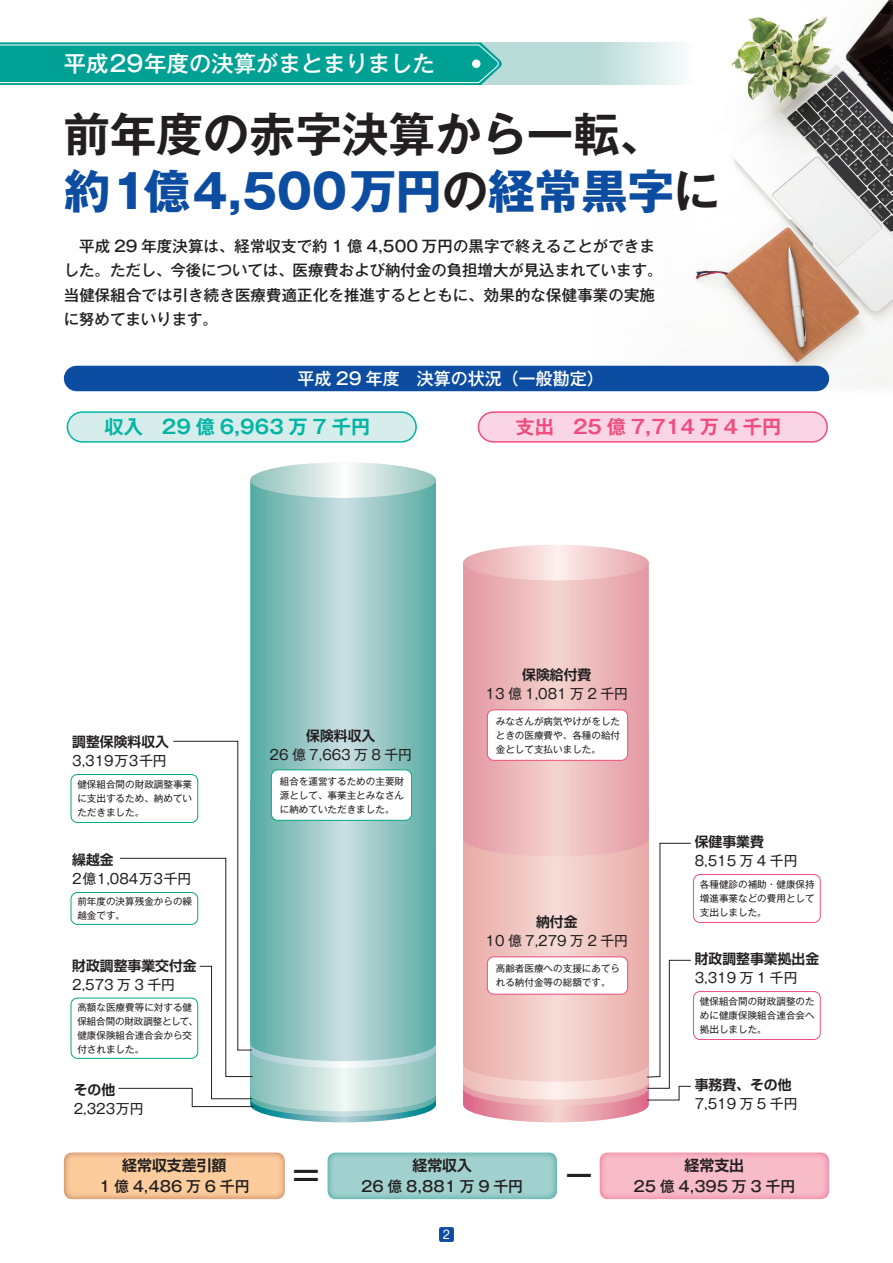
<style>
.page{position:relative;width:893px;height:1263px;background:#fff}
.page>*{position:absolute;margin:0;border:0;box-sizing:border-box;transform-origin:0 0}
.t1{font:700 46.8px "Gothic MB101 Pro";letter-spacing:-.01em;color:#0d4da1}
.t2{font:700 46.8px "Gothic MB101 Pro De";letter-spacing:-.01em;color:#231f20}
.t3{font:500 31.95px "Gothic MB101 Pro";color:#231f20}
.t4{font:500 22.35px "Gothic MB101 Pro";color:#fff}
.t5{font:700 19.2px "Gothic MB101 Pro De";color:#00b5a4}
.t6{font:700 19.2px "Gothic MB101 Pro De";color:#f04c7e}
.t7{font:500 16.95px "Gothic MB101 Pro";color:#fff}
.t8{font:500 15.45px/24.5px "Gothic MB101 Pro";letter-spacing:.01em;color:#231f20}
.t9{font:500 14.85px "Gothic MB101 Pro";color:#231f20}
.t10{font:700 14.85px "Shin Go Pro De";color:#231f20}
.t11{font:13.8px "Gothic MB101 Pro";color:#231f20}
.t12{font:700 13.8px "Shin Go Pro De";color:#231f20}
.t13{font:13.8px "Gothic MB101 Pro";letter-spacing:.05em;color:#231f20}
.t14{font:13.8px "Gothic MB101 Pro";letter-spacing:.025em;color:#231f20}
.t15{font:11.7px "Shin M Go Pro";color:#fff}
.t16{font:9.6px/13.8px "Gothic MB101 Pro";color:#231f20;text-align:justify}
.s1{font-family:"Gothic MB101 Pro De";color:#231f20}
</style>
<div class="page">
<div style="left:0;top:43px;width:893px;height:42px;background:#b8dbd8"></div>
<img style="left:594px;top:0;width:299px;height:392px">
<div style="left:62px;top:1151px;width:225px;height:49px;background:#934c3d;opacity:.75"></div>
<div style="left:598px;top:1151px;width:234px;height:49px;background:#f05988;opacity:.75"></div>
<div style="left:326px;top:1151px;width:233px;height:49px;background:#00a195;opacity:.75"></div>
<svg style="left:272px;top:1116px;width:142px;height:6px"></svg>
<svg style="left:463px;top:1106px;width:186px;height:16px"></svg>
<svg style="left:463px;top:1100px;width:186px;height:6px"></svg>
<svg style="left:463px;top:1082px;width:183px;height:18px;background:#f2cbca"></svg>
<svg style="left:463px;top:856px;width:183px;height:226px;background:#efc2be"></svg>
<svg style="left:463px;top:580px;width:186px;height:276px;background:#ebb4b7"></svg>
<svg style="left:463px;top:545px;width:186px;height:35px;background:#f3cfd0"></svg>
<svg style="left:250px;top:1068px;width:186px;height:43px;background:#b3d6d2"></svg>
<svg style="left:254px;top:1061px;width:182px;height:7px"></svg>
<svg style="left:250px;top:498px;width:186px;height:563px;background:#90c4c1"></svg>
<svg style="left:250px;top:462px;width:186px;height:36px"></svg>
<div style="left:67px;top:412px;width:349px;height:30px;background:#d6edeb;border-radius:15px"></div>
<div style="left:67px;top:411px;width:350px;height:32px;border:2px solid #00b5a4;border-radius:15px"></div>
<div style="left:478px;top:412px;width:349px;height:30px;background:#fad5e5;border-radius:15px"></div>
<div style="left:478px;top:411px;width:350px;height:32px;border:2px solid #f04c7e;border-radius:15px"></div>
<div style="left:271px;top:770px;width:141px;height:50px;background:#fff;border-radius:6px"></div>
<div style="left:271px;top:769px;width:141px;height:52px;border:1px solid #00a77e;border-radius:6px"></div>
<div style="left:487px;top:710px;width:141px;height:50px;background:#fff;border-radius:6px"></div>
<div style="left:487px;top:709px;width:141px;height:52px;border:1px solid #f04c7e;border-radius:6px"></div>
<div style="left:487px;top:957px;width:141px;height:37px;background:#fff;border-radius:6px"></div>
<div style="left:487px;top:956px;width:141px;height:39px;border:1px solid #f04c7e;border-radius:6px"></div>
<div style="left:71px;top:774px;width:127px;height:49px;border:1px solid #00a77e;border-radius:6px"></div>
<div style="left:693px;top:874px;width:128px;height:49px;border:1px solid #f04c7e;border-radius:6px"></div>
<div style="left:693px;top:991px;width:128px;height:49px;border:1px solid #f04c7e;border-radius:6px"></div>
<div style="left:71px;top:892px;width:127px;height:33px;border:1px solid #00a77e;border-radius:6px"></div>
<div style="left:71px;top:998px;width:127px;height:61px;border:1px solid #00a77e;border-radius:6px"></div>
<svg style="left:646px;top:843px;width:45px;height:258px"></svg>
<svg style="left:118px;top:741px;width:136px;height:366px"></svg>
<div style="left:77px;top:366px;width:739px;height:25px;background:#0d4da1"></div>
<svg style="left:0;top:43px;width:502px;height:42px;background:#0fa69b"></svg>
<div style="left:472px;top:60px;width:8px;height:8px;background:#fff;border-radius:50%"></div>
<div style="left:439px;top:1227px;width:15px;height:15px;background:#0d4da1;border-radius:2px"></div>
<h3 class="t4" style="left:64px;top:45px;width:372px">平成29年度の決算がまとまりました</h3>
<h1 class="t2" style="left:64px;top:95px;width:604px">前年度の赤字決算から一転、</h1>
<h1 class="t1" style="left:64px;top:152px;width:658px">約1億4,500万円<span class="s1">の</span>経常黒字<span class="s1">に</span></h1>
<h3 class="t8" style="left:64px;top:232px;width:600px">　平成 29 年度決算は、経常収支で約 1 億 4,500 万円の黒字で終えることができました。ただし、今後については、医療費および納付金の負担増大が見込まれています。当健保組合では引き続き医療費適正化を推進するとともに、効果的な保健事業の実施に努めてまいります。</h3>
<h3 class="t7" style="left:297px;top:364px;width:308px">平成 29 年度　決算の状況（一般勘定）</h3>
<h3 class="t5" style="left:105px;top:411px;width:267px">収入　29 億 6,963 万 7 千円</h3>
<h3 class="t6" style="left:516px;top:411px;width:267px">支出　25 億 7,714 万 4 千円</h3>
<h3 class="t12" style="left:522px;top:663px;width:71px">保険給付費</h3>
<h3 class="t11" style="left:486px;top:682px;width:144px">13 億 1,081 万 2 千円</h3>
<h3 class="t12" style="left:72px;top:731px;width:98px">調整保険料収入</h3>
<h3 class="t14" style="left:72px;top:750px;width:96px">3,319万3千円</h3>
<h3 class="t12" style="left:306px;top:725px;width:71px">保険料収入</h3>
<h3 class="t11" style="left:270px;top:744px;width:144px">26 億 7,663 万 8 千円</h3>
<p class="t16" style="left:496px;top:713px;width:126px">みなさんが病気やけがをしたときの医療費や、各種の給付金として支払いました。</p>
<p class="t16" style="left:77px;top:776px;width:116px">健保組合間の財政調整事業に支出するため、納めていただきました。</p>
<p class="t16" style="left:280px;top:773px;width:126px">組合を運営するための主要財源として、事業主とみなさんに納めていただきました。</p>
<h3 class="t12" style="left:72px;top:848px;width:43px">繰越金</h3>
<h3 class="t13" style="left:72px;top:867px;width:121px">2億1,084万3千円</h3>
<p class="t16" style="left:77px;top:893px;width:116px">前年度の決算残金からの繰越金です。</p>
<h3 class="t12" style="left:72px;top:954px;width:126px">財政調整事業交付金</h3>
<h3 class="t11" style="left:72px;top:973px;width:104px">2,573 万 3 千円</h3>
<p class="t16" style="left:77px;top:999px;width:122px;text-align:left">高額な医療費等に対する健保組合間の財政調整として、健康保険組合連合会から交付されました。</p>
<h3 class="t12" style="left:74px;top:1078px;width:43px">その他</h3>
<h3 class="t11" style="left:74px;top:1097px;width:71px">2,323万円</h3>
<h3 class="t12" style="left:536px;top:910px;width:43px">納付金</h3>
<h3 class="t11" style="left:486px;top:929px;width:144px">10 億 7,279 万 2 千円</h3>
<p class="t16" style="left:496px;top:960px;width:126px">高齢者医療への支援にあてられる納付金等の総額です。</p>
<h3 class="t12" style="left:695px;top:831px;width:71px">保健事業費</h3>
<h3 class="t11" style="left:695px;top:850px;width:104px">8,515 万 4 千円</h3>
<p class="t16" style="left:700px;top:876px;width:116px">各種健診の補助・健康保持増進事業などの費用として支出しました。</p>
<h3 class="t12" style="left:695px;top:948px;width:126px">財政調整事業拠出金</h3>
<h3 class="t11" style="left:695px;top:967px;width:104px">3,319 万 1 千円</h3>
<p class="t16" style="left:700px;top:993px;width:116px">健保組合間の財政調整のために健康保険組合連合会へ拠出しました。</p>
<h3 class="t12" style="left:695px;top:1074px;width:98px">事務費、その他</h3>
<h3 class="t11" style="left:695px;top:1093px;width:104px">7,519 万 5 千円</h3>
<h3 class="t10" style="left:122px;top:1153px;width:106px">経常収支差引額</h3>
<h3 class="t9" style="left:99px;top:1174px;width:152px">1 億 4,486 万 6 千円</h3>
<h3 class="t10" style="left:412px;top:1153px;width:61px">経常収入</h3>
<h3 class="t9" style="left:361px;top:1174px;width:163px">26 億 8,881 万 9 千円</h3>
<h3 class="t10" style="left:685px;top:1153px;width:61px">経常支出</h3>
<h2 class="t3" style="left:290px;top:1149px;width:33px">＝</h2>
<h3 class="t9" style="left:563px;top:1174px;width:234px"><sup>－</sup> 25 億 4,395 万 3 千円</h3>
<p class="t15" style="left:443px;top:1225px;width:9px">2</p>
</div>
